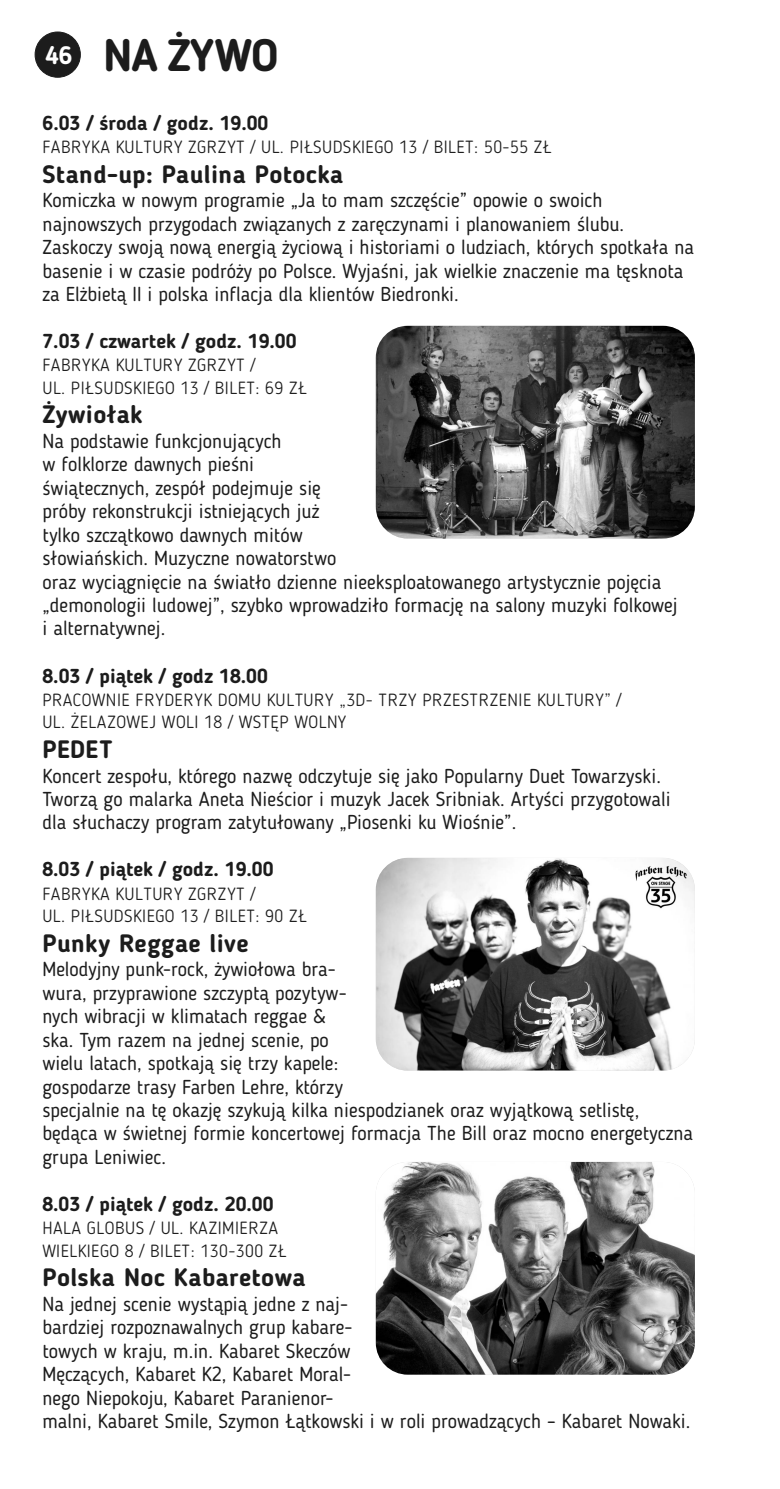
<style>
.page{position:relative;width:780px;height:1489px;background:#fff}
.page>*{position:absolute;margin:0;border:0;box-sizing:border-box;transform-origin:0 0}
.t1{font:700 45px "Blogger Sans";letter-spacing:-.02em;color:#1c1c1c}
.t2{font:700 25px "Blogger Sans";letter-spacing:.015em;color:#1c1c1c}
.t3{font:20px/23.5px "Blogger Sans";color:#1c1c1c}
.t4{font:700 20px "Blogger Sans";color:#1c1c1c}
.t5{font:300 17.5px/22.5px "Blogger Sans";letter-spacing:.03em;color:#1c1c1c}
.s1{font-size:25px;color:#fff}
</style>
<div class="page">
<div style="left:35px;top:32px;width:46px;height:45px;background:#1c1c1c;border:1px solid #1c1c1c;border-radius:50%"></div>
<img style="left:376px;top:326px;width:318px;height:212px;border-radius:32px">
<img style="left:376px;top:857px;width:318px;height:213px;border-radius:32px">
<img style="left:376px;top:1161px;width:318px;height:213px;border-radius:32px">
<h1 class="t1" style="left:45px;top:37px;width:235px"><span class="s1">46</span> NA ŻYWO</h1>
<p class="t4" style="left:43px;top:115px;width:227px">6.03 / środa / godz. 19.00</p>
<p class="t5" style="left:43px;top:137px;width:510px">FABRYKA KULTURY ZGRZYT / UL. PIŁSUDSKIEGO 13 / BILET: 50-55 ZŁ</p>
<p class="t2" style="left:43px;top:164px;width:302px">Stand-up: Paulina Potocka</p>
<p class="t3" style="left:42px;top:190px;width:653px">Komiczka w nowym programie „Ja to mam szczęście” opowie o swoich najnowszych przygodach związanych z zaręczynami i planowaniem ślubu.<br>Zaskoczy swoją nową energią życiową i historiami o ludziach, których spotkała na basenie i w czasie podróży po Polsce. Wyjaśni, jak wielkie znaczenie ma tęsknota za Elżbietą II i polska inflacja dla klientów Biedronki.</p>
<p class="t4" style="left:42px;top:333px;width:255px">7.03 / czwartek / godz. 19.00</p>
<p class="t5" style="left:42px;top:355px;width:266px">FABRYKA KULTURY ZGRZYT /<br>UL. PIŁSUDSKIEGO 13 / BILET: 69 ZŁ</p>
<p class="t2" style="left:42px;top:404px;width:101px">Żywiołak</p>
<p class="t3" style="left:42px;top:431px;width:637px">Na podstawie funkcjonujących<br>w folklorze dawnych pieśni<br>świątecznych, zespół podejmuje się<br>próby rekonstrukcji istniejących już<br>tylko szczątkowo dawnych mitów<br>słowiańskich. Muzyczne nowatorstwo<br>oraz wyciągnięcie na światło dzienne nieeksploatowanego artystycznie pojęcia „demonologii ludowej”, szybko wprowadziło formację na salony muzyki folkowej i alternatywnej.</p>
<p class="t4" style="left:42px;top:667px;width:227px">8.03 / piątek / godz 18.00</p>
<p class="t5" style="left:42px;top:690px;width:580px">PRACOWNIE FRYDERYK DOMU KULTURY „3D- TRZY PRZESTRZENIE KULTURY” /<br>UL. ŻELAZOWEJ WOLI 18 / WSTĘP WOLNY</p>
<p class="t2" style="left:42px;top:738px;width:71px">PEDET</p>
<p class="t3" style="left:42px;top:765px;width:629px">Koncert zespołu, którego nazwę odczytuje się jako Popularny Duet Towarzyski.<br>Tworzą go malarka Aneta Nieścior i muzyk Jacek Sribniak. Artyści przygotowali dla słuchaczy program zatytułowany „Piosenki ku Wiośnie”.</p>
<p class="t4" style="left:42px;top:861px;width:232px">8.03 / piątek / godz. 19.00</p>
<p class="t5" style="left:42px;top:883px;width:266px">FABRYKA KULTURY ZGRZYT /<br>UL. PIŁSUDSKIEGO 13 / BILET: 90 ZŁ</p>
<p class="t2" style="left:42px;top:932px;width:207px">Punky Reggae live</p>
<p class="t3" style="left:42px;top:959px;width:652px">Melodyjny punk-rock, żywiołowa bra-<br>wura, przyprawione szczyptą pozytyw-<br>nych wibracji w klimatach reggae &amp;<br>ska. Tym razem na jednej scenie, po<br>wielu latach, spotkają się trzy kapele:<br>gospodarze trasy Farben Lehre, którzy<br>specjalnie na tę okazję szykują kilka niespodzianek oraz wyjątkową setlistę, będąca w świetnej formie koncertowej formacja The Bill oraz mocno energetyczna grupa Leniwiec.</p>
<p class="t4" style="left:42px;top:1195px;width:232px">8.03 / piątek / godz. 20.00</p>
<p class="t5" style="left:42px;top:1218px;width:246px">HALA GLOBUS / UL. KAZIMIERZA<br>WIELKIEGO 8 / BILET: 130-300 ZŁ</p>
<p class="t2" style="left:42px;top:1267px;width:265px">Polska Noc Kabaretowa</p>
<p class="t3" style="left:42px;top:1293px;width:649px">Na jednej scenie wystąpią jedne z naj-<br>bardziej rozpoznawalnych grup kabare-<br>towych w kraju, m.in. Kabaret Skeczów<br>Męczących, Kabaret K2, Kabaret Moral-<br>nego Niepokoju, Kabaret Paranienor-<br>malni, Kabaret Smile, Szymon Łątkowski i w roli prowadzących – Kabaret Nowaki.</p>
</div>
